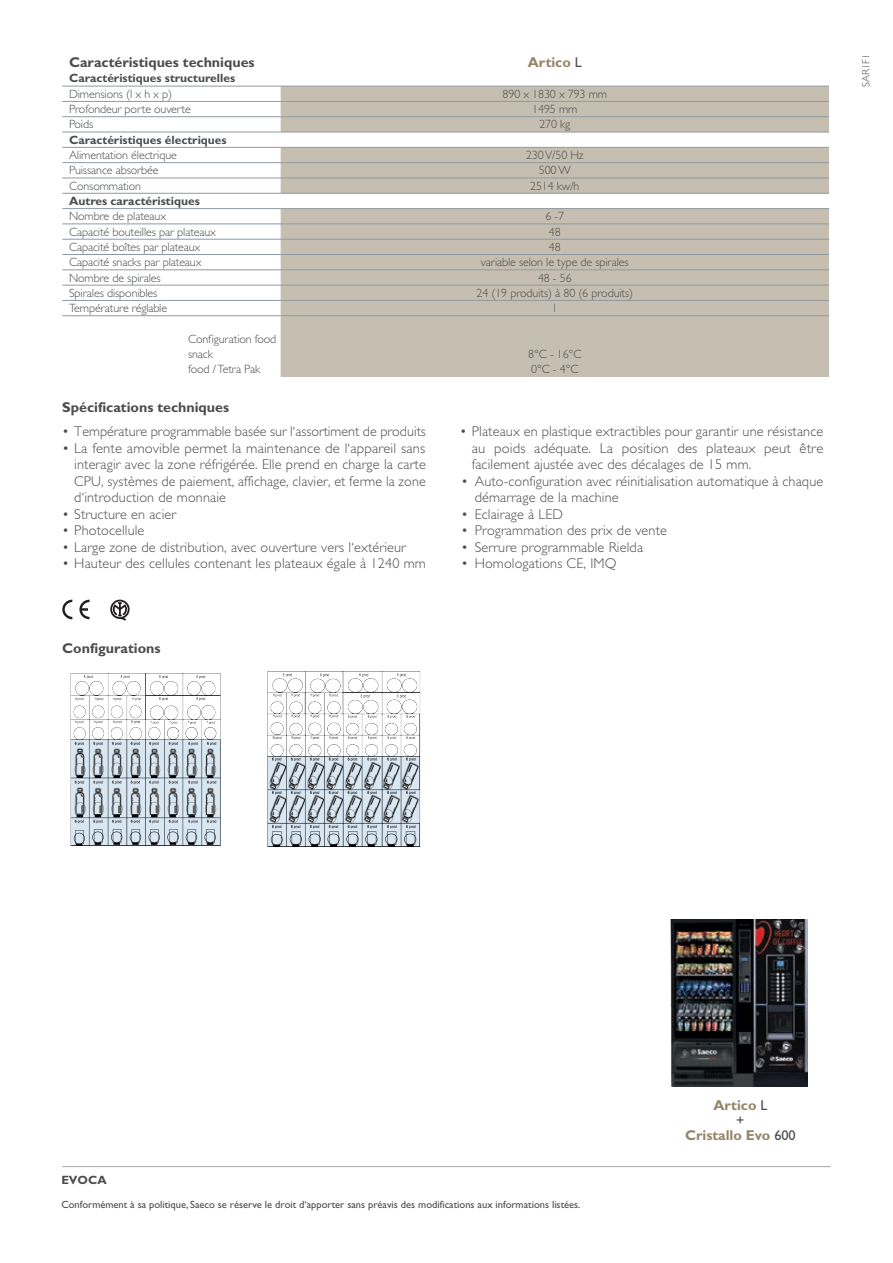
<style>
.page{position:relative;width:893px;height:1263px;background:#fff}
.page>*{position:absolute;margin:0;border:0;box-sizing:border-box;transform-origin:0 0}
.t1{font:300 14.25px/16.5px "Gill Sans Std";letter-spacing:.01em;color:#4b4c4d;text-align:justify}
.t2{font:700 14.25px "Gill Sans Std";color:#4b4c4d}
.t3{font:700 14.25px/15px "Gill Sans Std";color:#948567;text-align:center}
.t4{font:300 12px/15.3px "Gill Sans Std";letter-spacing:-.01em;color:#4b4c4d}
.t5{font:700 12px "Gill Sans Std";color:#4b4c4d}
.t6{font:10.5px "Gill Sans Std";color:#4b4c4d}
.t7{font:300 10.5px "Gill Sans Std";letter-spacing:-.01em;color:#4b4c4d}
.s1{font-weight:400;color:#4b4c4d}
</style>
<div class="page">
<hr style="left:62px;top:1166px;width:769px;height:1px;background:#a8a9ad">
<svg style="left:281px;top:87px;width:548px;height:290px;background:#cac4b8"></svg>
<hr style="left:62px;top:86px;width:219px;height:1px;background:#8f9aa0">
<hr style="left:281px;top:86px;width:548px;height:1px;background:#8f9aa0">
<hr style="left:62px;top:101px;width:219px;height:1px;background:#8f9aa0">
<hr style="left:281px;top:101px;width:548px;height:1px;background:#8f9aa0">
<hr style="left:62px;top:116px;width:219px;height:1px;background:#8f9aa0">
<hr style="left:281px;top:116px;width:548px;height:1px;background:#8f9aa0">
<hr style="left:62px;top:132px;width:219px;height:1px;background:#8f9aa0">
<hr style="left:281px;top:132px;width:548px;height:1px;background:#8f9aa0">
<hr style="left:62px;top:147px;width:219px;height:1px;background:#8f9aa0">
<hr style="left:281px;top:147px;width:548px;height:1px;background:#8f9aa0">
<hr style="left:62px;top:162px;width:219px;height:1px;background:#8f9aa0">
<hr style="left:281px;top:162px;width:548px;height:1px;background:#8f9aa0">
<hr style="left:62px;top:178px;width:219px;height:1px;background:#8f9aa0">
<hr style="left:281px;top:178px;width:548px;height:1px;background:#8f9aa0">
<hr style="left:62px;top:193px;width:219px;height:1px;background:#8f9aa0">
<hr style="left:281px;top:193px;width:548px;height:1px;background:#8f9aa0">
<hr style="left:62px;top:208px;width:219px;height:1px;background:#8f9aa0">
<hr style="left:281px;top:208px;width:548px;height:1px;background:#8f9aa0">
<hr style="left:62px;top:224px;width:219px;height:1px;background:#8f9aa0">
<hr style="left:281px;top:224px;width:548px;height:1px;background:#8f9aa0">
<hr style="left:62px;top:239px;width:219px;height:1px;background:#8f9aa0">
<hr style="left:281px;top:239px;width:548px;height:1px;background:#8f9aa0">
<hr style="left:62px;top:254px;width:219px;height:1px;background:#8f9aa0">
<hr style="left:281px;top:254px;width:548px;height:1px;background:#8f9aa0">
<hr style="left:62px;top:270px;width:219px;height:1px;background:#8f9aa0">
<hr style="left:281px;top:270px;width:548px;height:1px;background:#8f9aa0">
<hr style="left:62px;top:285px;width:219px;height:1px;background:#8f9aa0">
<hr style="left:281px;top:285px;width:548px;height:1px;background:#8f9aa0">
<hr style="left:62px;top:300px;width:219px;height:1px;background:#8f9aa0">
<hr style="left:281px;top:300px;width:548px;height:1px;background:#8f9aa0">
<hr style="left:62px;top:315px;width:219px;height:1px;background:#8f9aa0">
<hr style="left:281px;top:315px;width:548px;height:1px;background:#8f9aa0">
<svg style="left:62px;top:600px;width:10px;height:19px"></svg>
<svg style="left:79px;top:600px;width:11px;height:19px"></svg>
<img style="left:267px;top:671px;width:154px;height:176px">
<img style="left:70px;top:673px;width:151px;height:173px">
<img style="left:670px;top:919px;width:137px;height:167px">
<svg style="left:110px;top:600px;width:20px;height:21px"></svg>
<p class="t2" style="left:69px;top:54px;width:187px">Caractéristiques techniques</p>
<p class="t3" style="left:528px;top:55px;width:55px">Artico <span class="s1">L</span></p>
<p class="t5" style="left:69px;top:71px;width:168px">Caractéristiques structurelles</p>
<p class="t4" style="left:69px;top:86px;width:105px">Dimensions (l x h x p)</p>
<p class="t4" style="left:503px;top:86px;width:106px">890 x 1830 x 793 mm</p>
<p class="t4" style="left:69px;top:102px;width:123px">Profondeur porte ouverte</p>
<p class="t4" style="left:532px;top:102px;width:47px">1495 mm</p>
<p class="t4" style="left:69px;top:117px;width:26px">Poids</p>
<p class="t4" style="left:539px;top:117px;width:32px">270 kg</p>
<p class="t5" style="left:69px;top:133px;width:159px">Caractéristiques électriques</p>
<p class="t4" style="left:69px;top:148px;width:109px">Alimentation électrique</p>
<p class="t4" style="left:526px;top:148px;width:59px">230 V/50 Hz</p>
<p class="t4" style="left:69px;top:163px;width:91px">Puissance absorbée</p>
<p class="t4" style="left:539px;top:163px;width:34px">500 W</p>
<p class="t4" style="left:69px;top:178px;width:73px">Consommation</p>
<p class="t4" style="left:530px;top:178px;width:51px">2514 kw/h</p>
<p class="t5" style="left:69px;top:194px;width:132px">Autres caractéristiques</p>
<p class="t4" style="left:69px;top:209px;width:98px">Nombre de plateaux</p>
<p class="t4" style="left:545px;top:209px;width:20px">6 -7</p>
<p class="t4" style="left:69px;top:224px;width:148px">Capacité bouteilles par plateaux</p>
<p class="t4" style="left:549px;top:224px;width:13px">48</p>
<p class="t4" style="left:69px;top:239px;width:133px">Capacité boîtes par plateaux</p>
<p class="t4" style="left:549px;top:239px;width:13px">48</p>
<p class="t4" style="left:69px;top:255px;width:134px">Capacité snacks par plateaux</p>
<p class="t4" style="left:481px;top:255px;width:149px">variable selon le type de spirales</p>
<p class="t4" style="left:69px;top:270px;width:93px">Nombre de spirales</p>
<p class="t4" style="left:538px;top:270px;width:35px">48 - 56</p>
<p class="t4" style="left:69px;top:285px;width:90px">Spirales disponibles</p>
<p class="t4" style="left:476px;top:285px;width:158px">24 (19 produits) à 80 (6 produits)</p>
<p class="t4" style="left:69px;top:301px;width:100px">Température réglable</p>
<p class="t4" style="left:552px;top:301px;width:7px">1</p>
<p class="t4" style="left:188px;top:331px;width:90px">Configuration food snack</p>
<p class="t4" style="left:528px;top:347px;width:55px">8°C - 16°C</p>
<p class="t4" style="left:188px;top:362px;width:74px">food / Tetra Pak</p>
<p class="t4" style="left:531px;top:362px;width:49px">0°C - 4°C</p>
<p class="t2" style="left:62px;top:399px;width:168px">Spécifications techniques</p>
<p class="t1" style="left:62px;top:423px;width:365px">• Température programmable basée sur l‘assortiment de produits</p>
<p class="t1" style="left:74px;top:440px;width:353px;text-indent:-12px">• La fente amovible permet la maintenance de l‘appareil sans interagir avec la zone réfrigérée. Elle prend en charge la carte CPU, systèmes de paiement, affichage, clavier, et ferme la zone d‘introduction de monnaie</p>
<p class="t1" style="left:62px;top:506px;width:115px">• Structure en acier</p>
<p class="t1" style="left:62px;top:522px;width:84px">• Photocellule</p>
<p class="t1" style="left:62px;top:539px;width:345px">• Large zone de distribution, avec ouverture vers l‘extérieur</p>
<p class="t1" style="left:62px;top:555px;width:365px">• Hauteur des cellules contenant les plateaux égale à 1240 mm</p>
<p class="t1" style="left:472px;top:423px;width:353px;text-indent:-12px">• Plateaux en plastique extractibles pour garantir une résistance au poids adéquate. La position des plateaux peut être facilement ajustée avec des décalages de 15 mm.</p>
<p class="t1" style="left:475px;top:473px;width:350px;text-indent:-13px">• Auto-configuration avec réinitialisation automatique à chaque démarrage de la machine</p>
<p class="t1" style="left:461px;top:506px;width:103px">• Eclairage à LED</p>
<p class="t1" style="left:461px;top:522px;width:207px">• Programmation des prix de vente</p>
<p class="t1" style="left:461px;top:539px;width:183px">• Serrure programmable Rielda</p>
<p class="t1" style="left:461px;top:555px;width:157px">• Homologations CE, IMQ</p>
<p class="t2" style="left:62px;top:640px;width:100px">Configurations</p>
<p class="t7" style="left:860px;top:87px;width:34px;rotate:-90deg">SAR1F1</p>
<p class="t5" style="left:61px;top:1172px;width:47px">EVOCA</p>
<p class="t6" style="left:61px;top:1198px;width:521px">Conformément à sa politique, Saeco se réserve le droit d‘apporter sans préavis des modifications aux informations listées.</p>
<p class="t3" style="left:685px;top:1098px;width:112px">Artico <span class="s1">L<br>+<br></span>Cristallo Evo <span class="s1">600</span></p>
</div>
